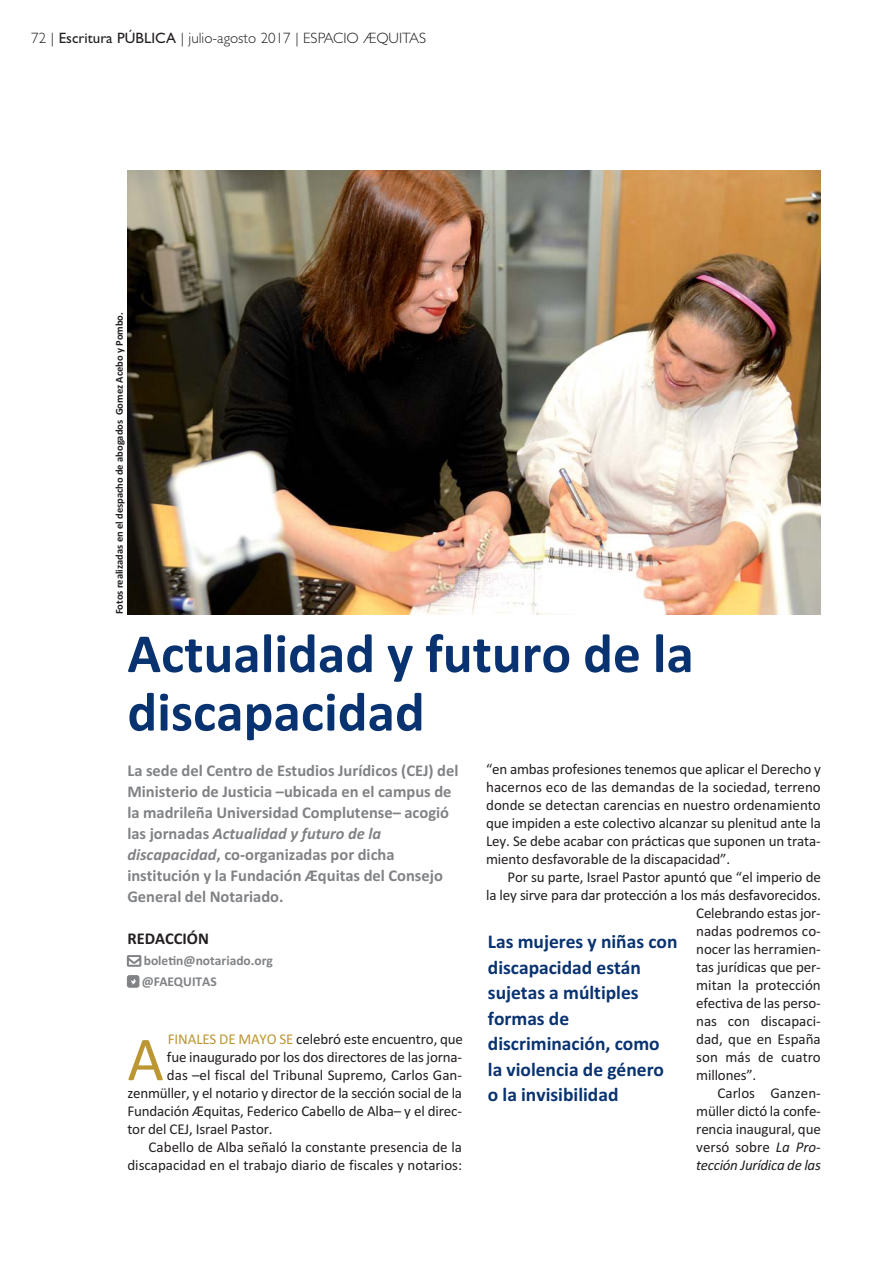
<style>
.page{position:relative;width:893px;height:1263px;background:#fff}
.page>*{position:absolute;margin:0;border:0;box-sizing:border-box;transform-origin:0 0}
.t1{font:63px "Calibri";color:#bc9633}
.t2{font:700 55.5px/58.5px "Calibri";color:#093370}
.t3{font:700 19.5px/25.5px "Calibri";color:#093370}
.t4{font:700 16.5px/21px "Calibri";color:#808285}
.t5{font:700 16.5px "Calibri";color:#231f20}
.t6{font:15px/18px "Calibri";letter-spacing:-.01em;color:#231f20;text-align:justify}
.t7{font:300 15px "Gill Sans";color:#231f20}
.t8{font:italic 15px "Calibri";letter-spacing:-.02em;color:#231f20}
.t9{font:700 13.5px/21px "Calibri";color:#808285}
.t10{font:700 10.5px "Calibri";color:#231f20}
.s1{font-weight:400}
.s2{font-style:italic}
.s3{color:#bc9633}
</style>
<div class="page">
<img style="left:127px;top:170px;width:694px;height:444px">
<p class="t7" style="left:31px;top:33px;width:396px">72 | <span class="s1">Escritura PÚBLICA</span> | julio-agosto 2017 | ESPACIO ÆQUITAS</p>
<p class="t10" style="left:116px;top:614px;width:304px;rotate:-90deg">Fotos realizadas en el despacho de abogados Gomez Acebo y Pombo.</p>
<h2 class="t2" style="left:127px;top:629px;width:568px">Actualidad y futuro de la discapacidad</h2>
<p class="t4" style="left:127px;top:762px;width:333px">La sede del Centro de Estudios Jurídicos (CEJ) del Ministerio de Justicia –ubicada en el campus de la madrileña Universidad Complutense– acogió las jornadas <span class="s2">Actualidad y futuro de la discapacidad</span>, co-organizadas por dicha institución y la Fundación Æquitas del Consejo General del Notariado.</p>
<p class="t5" style="left:127px;top:933px;width:83px">REDACCIÓN</p>
<p class="t9" style="left:142px;top:951px;width:133px">boletin@notariado.org @FAEQUITAS</p>
<p class="t6" style="left:486px;top:761px;width:336px">“en ambas profesiones tenemos que aplicar el Derecho y hacernos eco de las demandas de la sociedad, terreno donde se detectan carencias en nuestro ordenamiento que impiden a este colectivo alcanzar su plenitud ante la Ley. Se debe acabar con prácticas que suponen un trata&shy;miento desfavorable de la discapacidad”.</p>
<p class="t6" style="left:507px;top:869px;width:315px">Por su parte, Israel Pastor apuntó que “el imperio de</p>
<p class="t6" style="left:486px;top:887px;width:336px">la ley sirve para dar protección a los más desfavorecidos.</p>
<p class="t6" style="left:696px;top:905px;width:126px">Celebrando estas jor-</p>
<p class="t6" style="left:696px;top:923px;width:126px">nadas podremos co-</p>
<p class="t6" style="left:696px;top:941px;width:126px">nocer las herramien-</p>
<p class="t6" style="left:696px;top:959px;width:126px">tas jurídicas que per-</p>
<p class="t6" style="left:696px;top:977px;width:126px">mitan la protección</p>
<p class="t6" style="left:696px;top:995px;width:126px">efectiva de las perso-</p>
<p class="t6" style="left:696px;top:1013px;width:126px">nas con discapaci-</p>
<p class="t6" style="left:696px;top:1031px;width:126px">dad, que en España</p>
<p class="t6" style="left:696px;top:1049px;width:126px">son más de cuatro</p>
<p class="t6" style="left:696px;top:1067px;width:62px">millones”.</p>
<p class="t6" style="left:717px;top:1085px;width:105px">Carlos Ganzen-</p>
<p class="t6" style="left:696px;top:1103px;width:126px">müller dictó la confe-</p>
<p class="t6" style="left:696px;top:1121px;width:126px">rencia inaugural, que</p>
<p class="t6" style="left:696px;top:1139px;width:126px">versó sobre <span class="s2">La Pro-</span></p>
<p class="t8" style="left:696px;top:1156px;width:126px">tección Jurídica de las</p>
<h3 class="t3" style="left:488px;top:930px;width:191px">Las mujeres y niñas con discapacidad están sujetas a múltiples formas de discriminación, como la violencia de género o la invisibilidad</h3>
<h1 class="t1" style="left:127px;top:1037px;width:38px">A</h1>
<p class="t6" style="left:168px;top:1031px;width:297px"><span class="s3">FINALES DE MAYO SE</span> celebró este encuentro, que</p>
<p class="t6" style="left:167px;top:1049px;width:297px">fue inaugurado por los dos directores de las jorna-</p>
<p class="t6" style="left:167px;top:1067px;width:297px">das –el fiscal del Tribunal Supremo, Carlos Gan-</p>
<p class="t6" style="left:127px;top:1085px;width:336px">zenmüller, y el notario y director de la sección social de la</p>
<p class="t6" style="left:127px;top:1103px;width:336px">Fundación Æquitas, Federico Cabello de Alba– y el direc-</p>
<p class="t6" style="left:127px;top:1121px;width:147px">tor del CEJ, Israel Pastor.</p>
<p class="t6" style="left:149px;top:1139px;width:315px">Cabello de Alba señaló la constante presencia de la</p>
<p class="t6" style="left:127px;top:1157px;width:336px">discapacidad en el trabajo diario de fiscales y notarios:</p>
</div>
